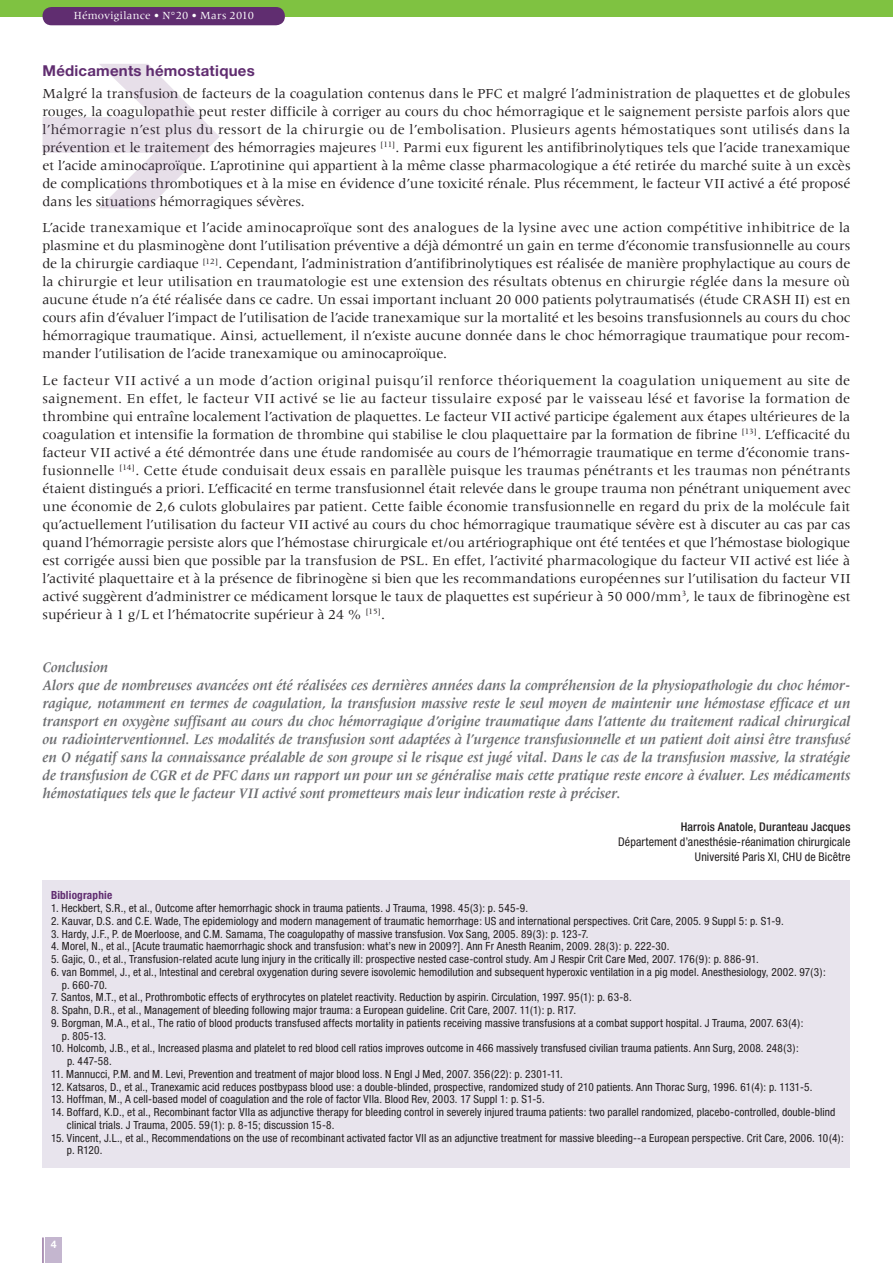
<style>
.page{position:relative;width:893px;height:1263px;background:#fff}
.page>*{position:absolute;margin:0;border:0;box-sizing:border-box;transform-origin:0 0}
.t1{font:italic 700 15px/18px "Meridien";color:#6c6d70;scale:.9 1}
.t2{font:700 15px "Helvetica Neue";letter-spacing:.015em;color:#602d70}
.t3{font:14.25px/18px "Meridien";letter-spacing:-.01em;color:#231f20;text-align:justify}
.t4{font:condensed 12px/14.9px "Helvetica Neue";letter-spacing:.01em;color:#231f20;text-align:right}
.t5{font:500 condensed 12px "Helvetica Neue";letter-spacing:.01em;color:#231f20}
.t6{font:condensed 11.25px/12.8px "Helvetica Neue";letter-spacing:.01em;color:#231f20}
.t7{font:11.25px "Meridien";letter-spacing:.02em;color:#fff}
.t8{font:700 condensed 11.25px "Helvetica Neue";letter-spacing:.015em;color:#602d70}
.t9{font:700 10.5px "Helvetica Neue";color:#fff}
</style>
<div class="page">
<div style="left:43px;top:880px;width:807px;height:287px;background:#e8e4ed"></div>
<svg style="left:43px;top:64px;width:177px;height:144px"></svg>
<div style="left:0;top:0;width:893px;height:16px;background:#7fc241"></div>
<div style="left:43px;top:7px;width:242px;height:18px;background:#602d70;border-radius:9px"></div>
<div style="left:46px;top:1237px;width:16px;height:26px;background:#c4b6cf"></div>
<svg style="left:43px;top:1237px;width:1px;height:26px"></svg>
<p class="t7" style="left:74px;top:9px;width:182px">Hémovigilance • N°20 • Mars 2010</p>
<p class="t2" style="left:43px;top:61px;width:214px">Médicaments hémostatiques</p>
<p class="t3" style="left:43px;top:84px;width:809px">Malgré la transfusion de facteurs de la coagulation contenus dans le PFC et malgré l’administration de plaquettes et de globules rouges, la coagulopathie peut rester difficile à corriger au cours du choc hémorragique et le saignement persiste parfois alors que l’hémorragie n’est plus du ressort de la chirurgie ou de l’embolisation. Plusieurs agents hémostatiques sont utilisés dans la prévention et le traitement des hémorragies majeures <sup>[11]</sup>. Parmi eux figurent les antifibrinolytiques tels que l’acide tranexamique et l’acide aminocaproïque. L’aprotinine qui appartient à la même classe pharmacologique a été retirée du marché suite à un excès de complications thrombotiques et à la mise en évidence d’une toxicité rénale. Plus récemment, le facteur VII activé a été proposé dans les situations hémorragiques sévères.</p>
<p class="t3" style="left:43px;top:219px;width:809px">L’acide tranexamique et l’acide aminocaproïque sont des analogues de la lysine avec une action compétitive inhibitrice de la plasmine et du plasminogène dont l’utilisation préventive a déjà démontré un gain en terme d’économie transfusionnelle au cours de la chirurgie cardiaque <sup>[12]</sup>. Cependant, l’administration d’antifibrinolytiques est réalisée de manière prophylactique au cours de la chirurgie et leur utilisation en traumatologie est une extension des résultats obtenus en chirurgie réglée dans la mesure où aucune étude n’a été réalisée dans ce cadre. Un essai important incluant 20 000 patients polytraumatisés (étude CRASH II) est en cours afin d’évaluer l’impact de l’utilisation de l’acide tranexamique sur la mortalité et les besoins transfusionnels au cours du choc hémorragique traumatique. Ainsi, actuellement, il n’existe aucune donnée dans le choc hémorragique traumatique pour recom&shy;mander l’utilisation de l’acide tranexamique ou aminocaproïque.</p>
<p class="t3" style="left:43px;top:371px;width:809px">Le facteur VII activé a un mode d’action original puisqu’il renforce théoriquement la coagulation uniquement au site de saignement. En effet, le facteur VII activé se lie au facteur tissulaire exposé par le vaisseau lésé et favorise la formation de thrombine qui entraîne localement l’activation de plaquettes. Le facteur VII activé participe également aux étapes ultérieures de la coagulation et intensifie la formation de thrombine qui stabilise le clou plaquettaire par la formation de fibrine <sup>[13]</sup>. L’efficacité du facteur VII activé a été démontrée dans une étude randomisée au cours de l’hémorragie traumatique en terme d’économie trans&shy;fusionnelle <sup>[14]</sup>. Cette étude conduisait deux essais en parallèle puisque les traumas pénétrants et les traumas non pénétrants étaient distingués a priori. L’efficacité en terme transfusionnel était relevée dans le groupe trauma non pénétrant uniquement avec une économie de 2,6 culots globulaires par patient. Cette faible économie transfusionnelle en regard du prix de la molécule fait qu’actuellement l’utilisation du facteur VII activé au cours du choc hémorragique traumatique sévère est à discuter au cas par cas quand l’hémorragie persiste alors que l’hémostase chirurgicale et/ou artériographique ont été tentées et que l’hémostase biologique est corrigée aussi bien que possible par la transfusion de PSL. En effet, l’activité pharmacologique du facteur VII activé est liée à l’activité plaquettaire et à la présence de fibrinogène si bien que les recommandations européennes sur l’utilisation du facteur VII activé suggèrent d’administrer ce médicament lorsque le taux de plaquettes est supérieur à 50 000/mm<sup>3</sup>, le taux de fibrinogène est supérieur à 1 g/L et l’hématocrite supérieur à 24 % <sup>[15]</sup>.</p>
<p class="t1" style="left:43px;top:658px;width:899px">Conclusion<br>Alors que de nombreuses avancées ont été réalisées ces dernières années dans la compréhension de la physiopathologie du choc hémor&shy;ragique, notamment en termes de coagulation, la transfusion massive reste le seul moyen de maintenir une hémostase efficace et un transport en oxygène suffisant au cours du choc hémorragique d’origine traumatique dans l’attente du traitement radical chirurgical ou radiointerventionnel. Les modalités de transfusion sont adaptées à l’urgence transfusionnelle et un patient doit ainsi être transfusé en O négatif sans la connaissance préalable de son groupe si le risque est jugé vital. Dans le cas de la transfusion massive, la stratégie de transfusion de CGR et de PFC dans un rapport un pour un se généralise mais cette pratique reste encore à évaluer. Les médicaments hémostatiques tels que le facteur VII activé sont prometteurs mais leur indication reste à préciser.</p>
<p class="t5" style="left:681px;top:819px;width:171px">Harrois Anatole, Duranteau Jacques</p>
<p class="t4" style="left:618px;top:834px;width:234px">Département d’anesthésie-réanimation chirurgicale<br>Université Paris XI, CHU de Bicêtre</p>
<p class="t8" style="left:51px;top:889px;width:63px">Bibliographie</p>
<p class="t6" style="left:51px;top:902px;width:479px">1. Heckbert, S.R., et al., Outcome after hemorrhagic shock in trauma patients. J Trauma, 1998. 45(3): p. 545-9.</p>
<p class="t6" style="left:51px;top:914px;width:734px">2. Kauvar, D.S. and C.E. Wade, The epidemiology and modern management of traumatic hemorrhage: US and international perspectives. Crit Care, 2005. 9 Suppl 5: p. S1-9.</p>
<p class="t6" style="left:51px;top:927px;width:539px">3. Hardy, J.F., P. de Moerloose, and C.M. Samama, The coagulopathy of massive transfusion. Vox Sang, 2005. 89(3): p. 123-7.</p>
<p class="t6" style="left:51px;top:940px;width:620px">4. Morel, N., et al., [Acute traumatic haemorrhagic shock and transfusion: what’s new in 2009?]. Ann Fr Anesth Reanim, 2009. 28(3): p. 222-30.</p>
<p class="t6" style="left:51px;top:953px;width:709px">5. Gajic, O., et al., Transfusion-related acute lung injury in the critically ill: prospective nested case-control study. Am J Respir Crit Care Med, 2007. 176(9): p. 886-91.</p>
<p class="t6" style="left:62px;top:965px;width:765px;text-indent:-11px">6. van Bommel, J., et al., Intestinal and cerebral oxygenation during severe isovolemic hemodilution and subsequent hyperoxic ventilation in a pig model. Anesthesiology, 2002. 97(3): p. 660-70.</p>
<p class="t6" style="left:51px;top:991px;width:582px">7. Santos, M.T., et al., Prothrombotic effects of erythrocytes on platelet reactivity. Reduction by aspirin. Circulation, 1997. 95(1): p. 63-8.</p>
<p class="t6" style="left:51px;top:1004px;width:527px">8. Spahn, D.R., et al., Management of bleeding following major trauma: a European guideline. Crit Care, 2007. 11(1): p. R17.</p>
<p class="t6" style="left:62px;top:1016px;width:743px;text-indent:-11px">9. Borgman, M.A., et al., The ratio of blood products transfused affects mortality in patients receiving massive transfusions at a combat support hospital. J Trauma, 2007. 63(4): p. 805-13.</p>
<p class="t6" style="left:67px;top:1042px;width:733px;text-indent:-16px">10. Holcomb, J.B., et al., Increased plasma and platelet to red blood cell ratios improves outcome in 466 massively transfused civilian trauma patients. Ann Surg, 2008. 248(3): p. 447-58.</p>
<p class="t6" style="left:51px;top:1067px;width:513px">11. Mannucci, P.M. and M. Levi, Prevention and treatment of major blood loss. N Engl J Med, 2007. 356(22): p. 2301-11.</p>
<p class="t6" style="left:51px;top:1080px;width:763px">12. Katsaros, D., et al., Tranexamic acid reduces postbypass blood use: a double-blinded, prospective, randomized study of 210 patients. Ann Thorac Surg, 1996. 61(4): p. 1131-5.</p>
<p class="t6" style="left:51px;top:1093px;width:495px">13. Hoffman, M., A cell-based model of coagulation and the role of factor VIIa. Blood Rev, 2003. 17 Suppl 1: p. S1-5.</p>
<p class="t6" style="left:67px;top:1106px;width:770px;text-indent:-16px">14. Boffard, K.D., et al., Recombinant factor VIIa as adjunctive therapy for bleeding control in severely injured trauma patients: two parallel randomized, placebo-controlled, double-blind clinical trials. J Trauma, 2005. 59(1): p. 8-15; discussion 15-8.</p>
<p class="t6" style="left:67px;top:1131px;width:778px;text-indent:-16px">15. Vincent, J.L., et al., Recommendations on the use of recombinant activated factor VII as an adjunctive treatment for massive bleeding--a European perspective. Crit Care, 2006. 10(4): p. R120.</p>
<p class="t9" style="left:51px;top:1238px;width:7px">4</p>
</div>
